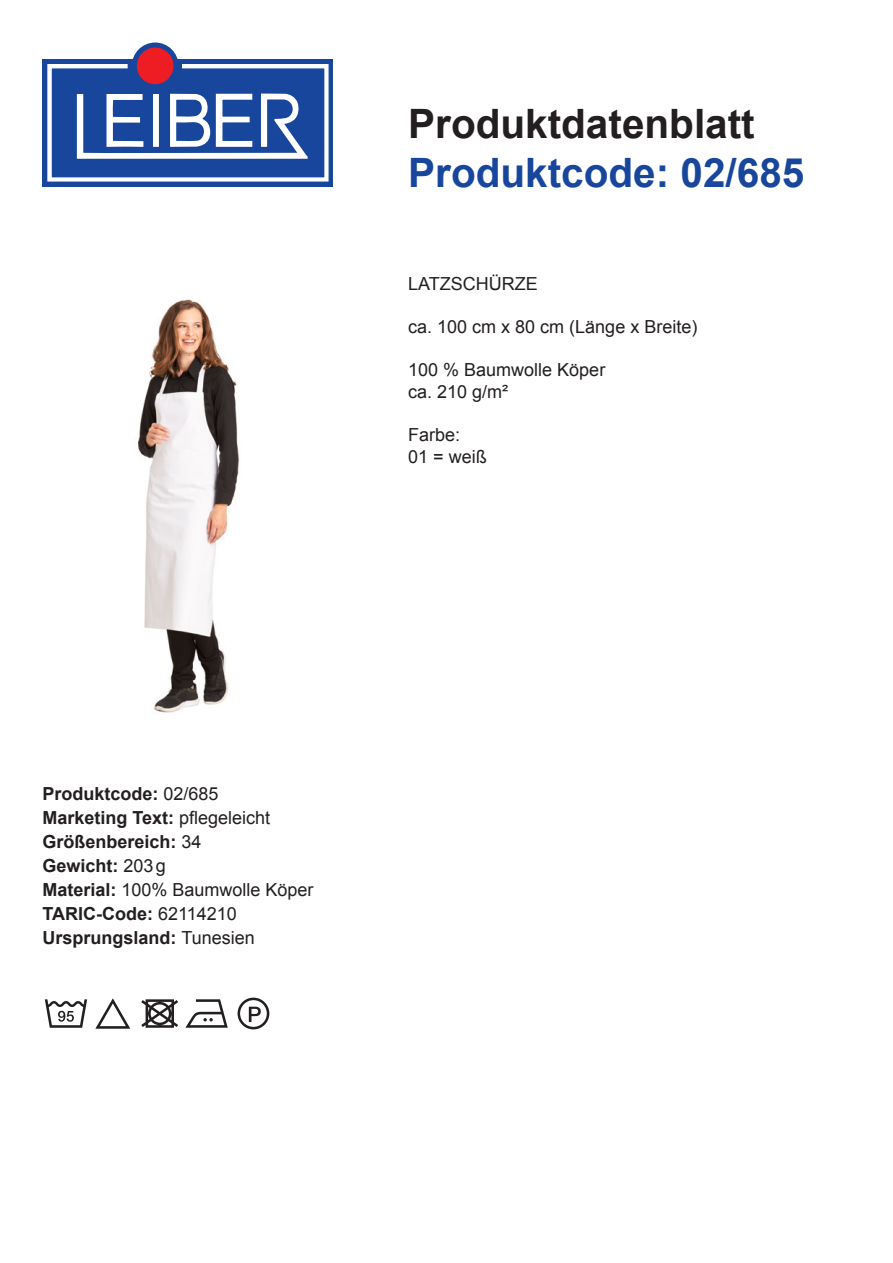
<style>
.page{position:relative;width:893px;height:1263px;background:#fff}
.page>*{position:absolute;margin:0;border:0;box-sizing:border-box;transform-origin:0 0}
.t1{font:700 40.5px "Arial";color:#18469d}
.t2{font:700 40.5px "Arial";color:#231f20}
.t3{font:700 18px/24px "Arial";color:#231f20}
.t4{font:18px/21.6px "Arial";color:#231f20}
.s1{font-weight:400}
</style>
<div class="page">
<div style="left:43px;top:59px;width:290px;height:127px;background:#18469d"></div>
<svg style="left:47px;top:64px;width:282px;height:118px"></svg>
<svg style="left:132px;top:43px;width:47px;height:46px"></svg>
<div style="left:138px;top:48px;width:35px;height:36px;background:#ee1d23;border-radius:50%"></div>
<div style="left:137px;top:48px;width:37px;height:36px;border:1px solid #ee1d23;border-radius:50%"></div>
<img style="left:138px;top:299px;width:101px;height:414px">
<svg style="left:45px;top:999px;width:42px;height:29px"></svg>
<svg style="left:95px;top:998px;width:35px;height:31px"></svg>
<svg style="left:141px;top:999px;width:37px;height:29px"></svg>
<svg style="left:185px;top:999px;width:43px;height:29px"></svg>
<svg style="left:238px;top:997px;width:31px;height:32px"></svg>
<h1 class="t2" style="left:408px;top:97px;width:348px">Produktdatenblatt</h1>
<h1 class="t1" style="left:408px;top:146px;width:398px">Produktcode: 02/685</h1>
<p class="t4" style="left:408px;top:273px;width:131px">LATZSCHÜRZE</p>
<p class="t4" style="left:408px;top:316px;width:291px">ca. 100 cm x 80 cm (Länge x Breite)</p>
<p class="t4" style="left:408px;top:359px;width:199px">100 % Baumwolle Köper ca. 210 g/m²</p>
<p class="t4" style="left:408px;top:424px;width:80px">Farbe:<br>01 = weiß</p>
<p class="t3" style="left:43px;top:782px;width:273px">Produktcode: <span class="s1">02/685<br></span>Marketing Text: <span class="s1">pflegeleicht<br></span>Größenbereich: <span class="s1">34<br></span>Gewicht: <span class="s1">203g<br></span>Material: <span class="s1">100% Baumwolle Köper<br></span>TARIC-Code: <span class="s1">62114210<br></span>Ursprungsland: <span class="s1">Tunesien</span></p>
</div>
